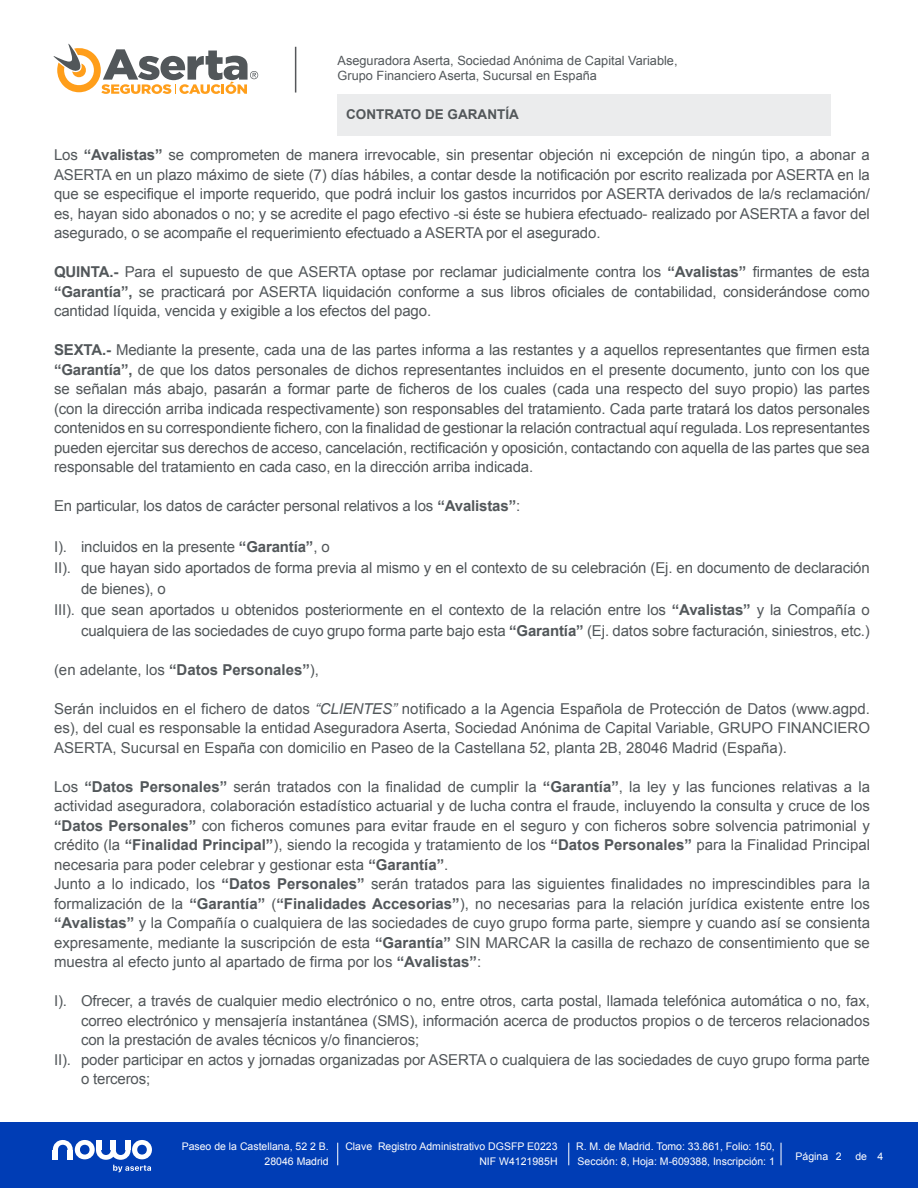
<style>
.page{position:relative;width:918px;height:1188px;background:#fff}
.page>*{position:absolute;margin:0;border:0;box-sizing:border-box;transform-origin:0 0}
.t1{font:15px/19.5px "Arial";letter-spacing:-.01em;color:#52575a;text-align:justify}
.t2{font:700 13.5px "Arial";color:#52575a}
.t3{font:12.75px/15px "Arial";color:#52575a}
.t4{font:10.5px/15px "Arial";color:#fff;text-align:right}
.s1{font-weight:700}
.s2{font-style:italic}
</style>
<div class="page">
<div style="left:338px;top:94px;width:493px;height:41px;background:#ebeced"></div>
<hr style="left:295px;top:47px;width:1px;height:46px;background:#55575a">
<svg style="left:54px;top:44px;width:204px;height:50px"></svg>
<div style="left:0;top:1123px;width:918px;height:65px;background:#003db5"></div>
<svg style="left:337px;top:1143px;width:1px;height:22px"></svg>
<svg style="left:568px;top:1143px;width:1px;height:22px"></svg>
<svg style="left:781px;top:1143px;width:1px;height:22px"></svg>
<svg style="left:53px;top:1140px;width:99px;height:32px"></svg>
<p class="t3" style="left:338px;top:54px;width:341px">Aseguradora Aserta, Sociedad Anónima de Capital Variable,<br>Grupo Financiero Aserta, Sucursal en España</p>
<p class="t2" style="left:346px;top:106px;width:174px">CONTRATO DE GARANTÍA</p>
<p class="t1" style="left:54px;top:146px;width:817px">Los <span class="s1">“Avalistas”</span> se comprometen de manera irrevocable, sin presentar objeción ni excepción de ningún tipo, a abonar a ASERTA en un plazo máximo de siete (7) días hábiles, a contar desde la notificación por escrito realizada por ASERTA en la que se especifique el importe requerido, que podrá incluir los gastos incurridos por ASERTA derivados de la/s reclamación/ es, hayan sido abonados o no; y se acredite el pago efectivo -si éste se hubiera efectuado- realizado por ASERTA a favor del asegurado, o se acompañe el requerimiento efectuado a ASERTA por el asegurado.</p>
<p class="t1" style="left:54px;top:263px;width:817px"><span class="s1">QUINTA.-</span> Para el supuesto de que ASERTA optase por reclamar judicialmente contra los <span class="s1">“Avalistas”</span> firmantes de esta <span class="s1">“Garantía”,</span> se practicará por ASERTA liquidación conforme a sus libros oficiales de contabilidad, considerándose como cantidad líquida, vencida y exigible a los efectos del pago.</p>
<p class="t1" style="left:54px;top:341px;width:817px"><span class="s1">SEXTA.-</span> Mediante la presente, cada una de las partes informa a las restantes y a aquellos representantes que firmen esta <span class="s1">“Garantía”,</span> de que los datos personales de dichos representantes incluidos en el presente documento, junto con los que se señalan más abajo, pasarán a formar parte de ficheros de los cuales (cada una respecto del suyo propio) las partes (con la dirección arriba indicada respectivamente) son responsables del tratamiento. Cada parte tratará los datos personales contenidos en su correspondiente fichero, con la finalidad de gestionar la relación contractual aquí regulada. Los representantes pueden ejercitar sus derechos de acceso, cancelación, rectificación y oposición, contactando con aquella de las partes que sea responsable del tratamiento en cada caso, en la dirección arriba indicada.</p>
<p class="t1" style="left:54px;top:497px;width:468px">En particular, los datos de carácter personal relativos a los <span class="s1">“Avalistas”</span>:</p>
<p class="t1" style="left:54px;top:537px;width:277px">I). incluidos en la presente <span class="s1">“Garantía”</span>, o</p>
<p class="t1" style="left:54px;top:558px;width:817px">II). que hayan sido aportados de forma previa al mismo y en el contexto de su celebración (Ej. en documento de declaración</p>
<p class="t1" style="left:81px;top:579px;width:86px">de bienes), o</p>
<p class="t1" style="left:54px;top:600px;width:817px">III). que sean aportados u obtenidos posteriormente en el contexto de la relación entre los <span class="s1">“Avalistas”</span> y la Compañía o</p>
<p class="t1" style="left:81px;top:621px;width:790px">cualquiera de las sociedades de cuyo grupo forma parte bajo esta <span class="s1">“Garantía”</span> (Ej. datos sobre facturación, siniestros, etc.)</p>
<p class="t1" style="left:54px;top:660px;width:267px">(en adelante, los <span class="s1">“Datos Personales”</span>),</p>
<p class="t1" style="left:54px;top:699px;width:818px">Serán incluidos en el fichero de datos <span class="s2">“CLIENTES”</span> notificado a la Agencia Española de Protección de Datos (www.agpd. es), del cual es responsable la entidad Aseguradora Aserta, Sociedad Anónima de Capital Variable, GRUPO FINANCIERO ASERTA, Sucursal en España con domicilio en Paseo de la Castellana 52, planta 2B, 28046 Madrid (España).</p>
<p class="t1" style="left:54px;top:777px;width:818px;text-align:left">Los <span class="s1">“Datos Personales”</span> serán tratados con la finalidad de cumplir la <span class="s1">“Garantía”</span>, la ley y las funciones relativas a la actividad aseguradora, colaboración estadístico actuarial y de lucha contra el fraude, incluyendo la consulta y cruce de los <span class="s1">“Datos Personales”</span> con ficheros comunes para evitar fraude en el seguro y con ficheros sobre solvencia patrimonial y crédito (la <span class="s1">“Finalidad Principal”</span>), siendo la recogida y tratamiento de los <span class="s1">“Datos Personales”</span> para la Finalidad Principal necesaria para poder celebrar y gestionar esta <span class="s1">“Garantía”</span>.<br>Junto a lo indicado, los <span class="s1">“Datos Personales”</span> serán tratados para las siguientes finalidades no imprescindibles para la formalización de la <span class="s1">“Garantía”</span> (<span class="s1">“Finalidades Accesorias”</span>), no necesarias para la relación jurídica existente entre los <span class="s1">“Avalistas”</span> y la Compañía o cualquiera de las sociedades de cuyo grupo forma parte, siempre y cuando así se consienta expresamente, mediante la suscripción de esta <span class="s1">“Garantía”</span> SIN MARCAR la casilla de rechazo de consentimiento que se muestra al efecto junto al apartado de firma por los <span class="s1">“Avalistas”</span>:</p>
<p class="t1" style="left:54px;top:992px;width:817px">I). Ofrecer, a través de cualquier medio electrónico o no, entre otros, carta postal, llamada telefónica automática o no, fax,</p>
<p class="t1" style="left:81px;top:1011px;width:790px">correo electrónico y mensajería instantánea (SMS), información acerca de productos propios o de terceros relacionados</p>
<p class="t1" style="left:81px;top:1031px;width:340px">con la prestación de avales técnicos y/o financieros;</p>
<p class="t1" style="left:54px;top:1050px;width:817px">II). poder participar en actos y jornadas organizadas por ASERTA o cualquiera de las sociedades de cuyo grupo forma parte</p>
<p class="t1" style="left:81px;top:1070px;width:71px">o terceros;</p>
<p class="t4" style="left:182px;top:1139px;width:149px">Paseo de la Castellana, 52 2 B.<br>28046 Madrid</p>
<p class="t4" style="left:345px;top:1139px;width:214px">Clave Registro Administrativo DGSFP E0223<br>NIF W4121985H</p>
<p class="t4" style="left:576px;top:1139px;width:200px;text-align:left">R. M. de Madrid. Tomo: 33.861, Folio: 150,<br>Sección: 8, Hoja: M-609388, Inscripción: 1</p>
<p class="t4" style="left:796px;top:1149px;width:48px">Página 2</p>
<p class="t4" style="left:855px;top:1149px;width:29px">de 4</p>
</div>
